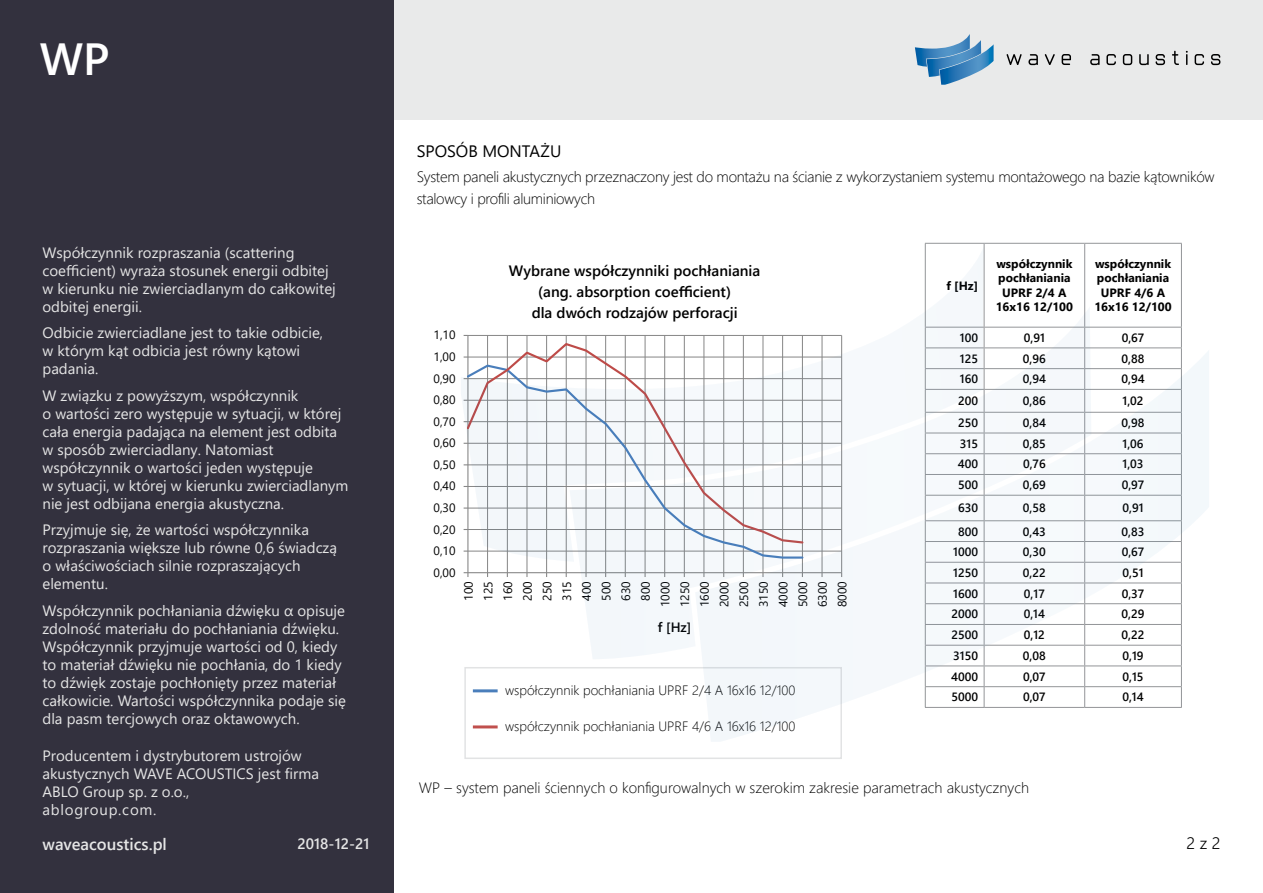
<style>
.page{position:relative;width:1263px;height:893px;background:#fff}
.page>*{position:absolute;margin:0;border:0;box-sizing:border-box;transform-origin:0 0}
.t1{font:600 45px "Segoe UI";color:#fff}
.t2{font:600 16.5px "Segoe UI";color:#e6e6e6}
.t3{font:16.5px "Segoe UI";color:#000}
.t4{font:300 16.5px "Segoe UI";color:#000}
.t5{font:15px/18px "Segoe UI";color:#e6e6e6}
.t6{font:300 15px/21.6px "Segoe UI";letter-spacing:-.02em;color:#000}
.t7{font:600 15px/21px "Segoe UI";color:#000;text-align:center}
.t8{font:300 15px "Segoe UI";color:#000}
.t9{font:600 15px "Segoe UI";color:#e6e6e6}
.t10{font:300 13.5px "Segoe UI";color:#000}
.t11{font:600 13.5px "Segoe UI";color:#000}
.t12{font:600 12px "Segoe UI";color:#000}
.t13{font:12px/19.6px "Segoe UI";color:#000;text-align:center}
.t14{font:700 12px/14.4px "Segoe UI";color:#000;text-align:center}
</style>
<div class="page">
<div style="left:0;top:0;width:1263px;height:119px;background:#e9eaea"></div>
<svg style="left:1006px;top:54px;width:15px;height:11px"></svg>
<svg style="left:1028px;top:54px;width:10px;height:11px"></svg>
<svg style="left:1045px;top:54px;width:10px;height:11px"></svg>
<svg style="left:1062px;top:54px;width:9px;height:11px"></svg>
<svg style="left:1090px;top:54px;width:9px;height:11px"></svg>
<svg style="left:1106px;top:54px;width:10px;height:11px"></svg>
<svg style="left:1123px;top:54px;width:9px;height:11px"></svg>
<svg style="left:1139px;top:54px;width:10px;height:11px"></svg>
<svg style="left:1155px;top:54px;width:10px;height:11px"></svg>
<svg style="left:1172px;top:51px;width:7px;height:14px"></svg>
<svg style="left:1186px;top:51px;width:2px;height:14px"></svg>
<svg style="left:1194px;top:54px;width:10px;height:11px"></svg>
<svg style="left:1211px;top:54px;width:9px;height:11px"></svg>
<svg style="left:915px;top:34px;width:78px;height:51px"></svg>
<div style="left:0;top:0;width:393px;height:893px;background:#33313e"></div>
<hr style="left:487px;top:335px;width:1px;height:238px;background:#868686">
<hr style="left:507px;top:335px;width:1px;height:238px;background:#868686">
<hr style="left:527px;top:335px;width:1px;height:238px;background:#868686">
<hr style="left:546px;top:335px;width:1px;height:238px;background:#868686">
<hr style="left:566px;top:335px;width:1px;height:238px;background:#868686">
<hr style="left:467px;top:335px;width:1px;height:238px;background:#868686">
<hr style="left:468px;top:572px;width:374px;height:1px;background:#868686">
<div style="left:464px;top:667px;width:378px;height:92px;background:#fff;border:2px solid #e2e3e4"></div>
<hr style="left:925px;top:243px;width:59px;height:1px;background:#939598">
<hr style="left:925px;top:244px;width:1px;height:83px;background:#939598">
<hr style="left:984px;top:243px;width:101px;height:1px;background:#939598">
<hr style="left:984px;top:244px;width:1px;height:83px;background:#939598">
<hr style="left:1085px;top:243px;width:97px;height:1px;background:#939598">
<hr style="left:1084px;top:244px;width:1px;height:83px;background:#939598">
<hr style="left:1181px;top:244px;width:1px;height:83px;background:#939598">
<hr style="left:1085px;top:327px;width:97px;height:1px;background:#939598">
<hr style="left:1085px;top:347px;width:97px;height:1px;background:#939598">
<svg style="left:1181px;top:328px;width:1px;height:21px"></svg>
<hr style="left:473px;top:689px;width:25px;height:3px;background:#4a7ebb">
<hr style="left:473px;top:725px;width:25px;height:3px;background:#c0504d">
<svg style="left:461px;top:247px;width:522px;height:315px"></svg>
<svg style="left:695px;top:349px;width:514px;height:393px"></svg>
<svg style="left:569px;top:306px;width:522px;height:353px"></svg>
<h1 class="t1" style="left:40px;top:17px;width:71px">WP</h1>
<p class="t5" style="left:43px;top:242px;width:295px">Współczynnik rozpraszania (scattering coefficient) wyraża stosunek energii odbitej w kierunku nie zwierciadlanym do całkowitej odbitej energii.</p>
<p class="t5" style="left:43px;top:322px;width:282px">Odbicie zwierciadlane jest to takie odbicie, w którym kąt odbicia jest równy kątowi padania.</p>
<p class="t5" style="left:43px;top:385px;width:307px">W związku z powyższym, współczynnik<br>o wartości zero występuje w sytuacji, w której cała energia padająca na element jest odbita w sposób zwierciadlany. Natomiast współczynnik o wartości jeden występuje<br>w sytuacji, w której w kierunku zwierciadlanym nie jest odbijana energia akustyczna.</p>
<p class="t5" style="left:43px;top:519px;width:296px">Przyjmuje się, że wartości współczynnika rozpraszania większe lub równe 0,6 świadczą o właściwościach silnie rozpraszających elementu.</p>
<p class="t5" style="left:43px;top:600px;width:305px">Współczynnik pochłaniania dźwięku α opisuje zdolność materiału do pochłaniania dźwięku.<br>Współczynnik przyjmuje wartości od 0, kiedy to materiał dźwięku nie pochłania, do 1 kiedy to dźwięk zostaje pochłonięty przez materiał całkowicie. Wartości współczynnika podaje się dla pasm tercjowych oraz oktawowych.</p>
<p class="t5" style="left:43px;top:746px;width:278px">Producentem i dystrybutorem ustrojów akustycznych WAVE ACOUSTICS jest firma<br>ABLO Group sp. z o.o.,<br>ablogroup.com.</p>
<p class="t2" style="left:43px;top:829px;width:126px">waveacoustics.pl</p>
<p class="t9" style="left:298px;top:830px;width:73px">2018-12-21</p>
<p class="t3" style="left:417px;top:135px;width:146px">SPOSÓB MONTAŻU</p>
<p class="t6" style="left:417px;top:165px;width:799px">System paneli akustycznych przeznaczony jest do montażu na ścianie z wykorzystaniem systemu montażowego na bazie kątowników stalowcy i profili aluminiowych</p>
<p class="t13" style="left:434px;top:324px;width:23px">1,10</p>
<p class="t13" style="left:434px;top:346px;width:23px">1,00</p>
<p class="t13" style="left:434px;top:367px;width:23px">0,90</p>
<p class="t13" style="left:434px;top:389px;width:23px">0,80</p>
<p class="t13" style="left:434px;top:411px;width:23px">0,70</p>
<p class="t13" style="left:434px;top:432px;width:23px">0,60</p>
<p class="t13" style="left:434px;top:454px;width:23px">0,50</p>
<p class="t13" style="left:434px;top:475px;width:23px">0,40</p>
<p class="t13" style="left:434px;top:497px;width:23px">0,30</p>
<p class="t13" style="left:434px;top:518px;width:23px">0,20</p>
<p class="t13" style="left:434px;top:540px;width:23px">0,10</p>
<p class="t13" style="left:434px;top:562px;width:23px">0,00</p>
<p class="t7" style="left:509px;top:259px;width:253px">Wybrane współczynniki pochłaniania (ang. absorption coefficient)<br>dla dwóch rodzajów perforacji</p>
<p class="t13" style="left:458px;top:607px;width:27px;rotate:-90deg">100<br>125<br>160<br>200<br>250<br>315<br>400<br>500<br>630<br>800<br>1000<br>1250<br>1600<br>2000<br>2500<br>3150<br>4000<br>5000<br>6300<br>8000</p>
<p class="t11" style="left:658px;top:614px;width:35px">f [Hz]</p>
<p class="t10" style="left:505px;top:677px;width:292px">współczynnik pochłaniania UPRF 2/4 A 16x16 12/100</p>
<p class="t10" style="left:505px;top:713px;width:292px">współczynnik pochłaniania UPRF 4/6 A 16x16 12/100</p>
<p class="t14" style="left:946px;top:277px;width:33px">f [Hz]</p>
<p class="t14" style="left:996px;top:256px;width:79px">współczynnik pochłaniania<br>UPRF 2/4 A<br>16x16 12/100</p>
<p class="t14" style="left:1094px;top:256px;width:79px">współczynnik pochłaniania<br>UPRF 4/6 A<br>16x16 12/100</p>
<p class="t12" style="left:960px;top:326px;width:20px">100</p>
<p class="t12" style="left:1024px;top:326px;width:23px">0,91</p>
<p class="t12" style="left:1122px;top:326px;width:24px">0,67</p>
<p class="t12" style="left:960px;top:347px;width:20px">125</p>
<p class="t12" style="left:1023px;top:347px;width:24px">0,96</p>
<p class="t12" style="left:1121px;top:347px;width:24px">0,88</p>
<p class="t12" style="left:960px;top:368px;width:20px">160</p>
<p class="t12" style="left:1023px;top:368px;width:25px">0,94</p>
<p class="t12" style="left:1121px;top:368px;width:25px">0,94</p>
<p class="t12" style="left:958px;top:390px;width:21px">200</p>
<p class="t12" style="left:1023px;top:390px;width:24px">0,86</p>
<p class="t12" style="left:1122px;top:390px;width:23px">1,02</p>
<p class="t12" style="left:958px;top:411px;width:21px">250</p>
<p class="t12" style="left:1023px;top:411px;width:25px">0,84</p>
<p class="t12" style="left:1121px;top:411px;width:24px">0,98</p>
<p class="t12" style="left:960px;top:432px;width:20px">315</p>
<p class="t12" style="left:1023px;top:432px;width:24px">0,85</p>
<p class="t12" style="left:1122px;top:432px;width:23px">1,06</p>
<p class="t12" style="left:958px;top:453px;width:22px">400</p>
<p class="t12" style="left:1023px;top:453px;width:24px">0,76</p>
<p class="t12" style="left:1122px;top:453px;width:23px">1,03</p>
<p class="t12" style="left:958px;top:474px;width:21px">500</p>
<p class="t12" style="left:1023px;top:474px;width:24px">0,69</p>
<p class="t12" style="left:1122px;top:474px;width:24px">0,97</p>
<p class="t12" style="left:958px;top:497px;width:22px">630</p>
<p class="t12" style="left:1023px;top:497px;width:24px">0,58</p>
<p class="t12" style="left:1122px;top:497px;width:23px">0,91</p>
<p class="t12" style="left:958px;top:520px;width:21px">800</p>
<p class="t12" style="left:1023px;top:520px;width:25px">0,43</p>
<p class="t12" style="left:1121px;top:520px;width:24px">0,83</p>
<p class="t12" style="left:953px;top:541px;width:26px">1000</p>
<p class="t12" style="left:1023px;top:541px;width:24px">0,30</p>
<p class="t12" style="left:1122px;top:541px;width:24px">0,67</p>
<p class="t12" style="left:953px;top:561px;width:26px">1250</p>
<p class="t12" style="left:1023px;top:561px;width:24px">0,22</p>
<p class="t12" style="left:1122px;top:561px;width:23px">0,51</p>
<p class="t12" style="left:953px;top:582px;width:26px">1600</p>
<p class="t12" style="left:1024px;top:582px;width:22px">0,17</p>
<p class="t12" style="left:1122px;top:582px;width:24px">0,37</p>
<p class="t12" style="left:951px;top:603px;width:28px">2000</p>
<p class="t12" style="left:1024px;top:603px;width:23px">0,14</p>
<p class="t12" style="left:1121px;top:603px;width:24px">0,29</p>
<p class="t12" style="left:951px;top:624px;width:28px">2500</p>
<p class="t12" style="left:1024px;top:624px;width:23px">0,12</p>
<p class="t12" style="left:1121px;top:624px;width:24px">0,22</p>
<p class="t12" style="left:953px;top:644px;width:26px">3150</p>
<p class="t12" style="left:1023px;top:644px;width:24px">0,08</p>
<p class="t12" style="left:1122px;top:644px;width:23px">0,19</p>
<p class="t12" style="left:951px;top:665px;width:28px">4000</p>
<p class="t12" style="left:1023px;top:665px;width:24px">0,07</p>
<p class="t12" style="left:1122px;top:665px;width:23px">0,15</p>
<p class="t12" style="left:951px;top:686px;width:28px">5000</p>
<p class="t12" style="left:1023px;top:686px;width:24px">0,07</p>
<p class="t12" style="left:1122px;top:686px;width:23px">0,14</p>
<p class="t8" style="left:419px;top:774px;width:612px">WP – system paneli ściennych o konfigurowalnych w szerokim zakresie parametrach akustycznych</p>
<p class="t4" style="left:1186px;top:828px;width:35px">2 z 2</p>
</div>
